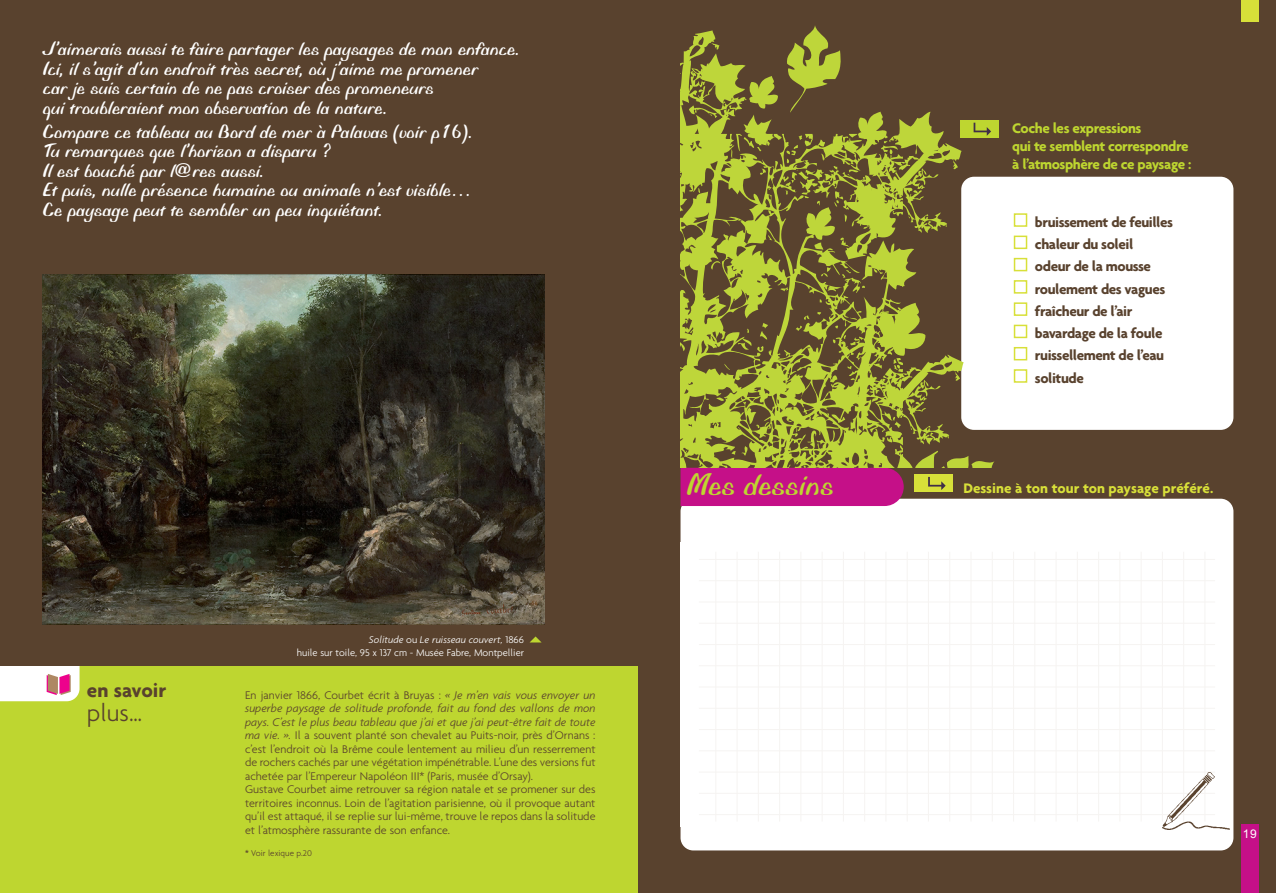
<style>
.page{position:relative;width:1276px;height:893px;background:#fff}
.page>*{position:absolute;margin:0;border:0;box-sizing:border-box;transform-origin:0 0}
.t1{font:33px "Biffo";color:#bed630}
.t2{font:300 25.5px "Agenda";color:#59422e}
.t3{font:700 21px "Agenda";color:#59422e}
.t4{font:20.25px/19.5px "Biffo";color:#fff}
.t5{font:700 15px/22.2px "Agenda";letter-spacing:-.03em;color:#59422e}
.t6{font:700 15px/18px "Agenda";letter-spacing:-.03em;color:#bed630}
.t7{font:700 15px "Agenda";color:#d8e039}
.t8{font:300 12px/13.5px "Agenda";color:#59422e}
.t9{font:12px "Arial";color:#fff}
.t10{font:300 10.5px/12.6px "Agenda";color:#fff;text-align:right}
.t11{font:300 9px "Agenda";color:#59422e}
.s1{font-style:italic}
.s2{font-weight:500}
</style>
<div class="page">
<div style="left:620px;top:0;width:656px;height:893px;background:#59422e"></div>
<div style="left:680px;top:499px;width:553px;height:351px;background:#fff;border-radius:13px"></div>
<div style="left:0;top:663px;width:638px;height:230px;background:#bed630"></div>
<svg style="left:0;top:666px;width:80px;height:35px;background:#f6e3e7"></svg>
<div style="left:0;top:0;width:638px;height:666px;background:#59422e"></div>
<div style="left:1242px;top:825px;width:17px;height:68px;background:#c51088"></div>
<img style="left:43px;top:274px;width:501px;height:351px">
<svg style="left:530px;top:636px;width:11px;height:6px"></svg>
<div style="left:1242px;top:0;width:17px;height:21px;background:#d8e039"></div>
<div style="left:961px;top:177px;width:272px;height:253px;background:#fff;border-radius:13px"></div>
<div style="left:1013px;top:369px;width:14px;height:14px;border:2px solid #d8e039"></div>
<div style="left:1013px;top:347px;width:14px;height:13px;border:2px solid #d8e039"></div>
<div style="left:1013px;top:325px;width:14px;height:13px;border:2px solid #d8e039"></div>
<div style="left:1013px;top:302px;width:14px;height:14px;border:2px solid #d8e039"></div>
<div style="left:1013px;top:280px;width:14px;height:14px;border:2px solid #d8e039"></div>
<div style="left:1013px;top:258px;width:14px;height:13px;border:2px solid #d8e039"></div>
<div style="left:1013px;top:236px;width:14px;height:13px;border:2px solid #d8e039"></div>
<div style="left:1013px;top:213px;width:14px;height:14px;border:2px solid #d8e039"></div>
<div style="left:960px;top:121px;width:38px;height:17px;background:#bed630"></div>
<svg style="left:973px;top:123px;width:18px;height:13px"></svg>
<hr style="left:699px;top:559px;width:516px;height:1px;background:#f6f4f2">
<hr style="left:699px;top:580px;width:516px;height:1px;background:#f6f4f2">
<hr style="left:699px;top:602px;width:516px;height:1px;background:#f6f4f2">
<hr style="left:699px;top:623px;width:516px;height:1px;background:#f6f4f2">
<hr style="left:699px;top:644px;width:516px;height:1px;background:#f6f4f2">
<hr style="left:699px;top:665px;width:516px;height:1px;background:#f6f4f2">
<hr style="left:699px;top:687px;width:516px;height:1px;background:#f6f4f2">
<hr style="left:699px;top:708px;width:516px;height:1px;background:#f6f4f2">
<hr style="left:699px;top:729px;width:516px;height:1px;background:#f6f4f2">
<hr style="left:699px;top:750px;width:516px;height:1px;background:#f6f4f2">
<hr style="left:699px;top:772px;width:516px;height:1px;background:#f6f4f2">
<hr style="left:699px;top:793px;width:516px;height:1px;background:#f6f4f2">
<hr style="left:699px;top:814px;width:516px;height:1px;background:#f6f4f2">
<hr style="left:715px;top:552px;width:1px;height:269px;background:#f6f4f2">
<hr style="left:736px;top:552px;width:1px;height:269px;background:#f6f4f2">
<hr style="left:758px;top:552px;width:1px;height:269px;background:#f6f4f2">
<hr style="left:779px;top:552px;width:1px;height:269px;background:#f6f4f2">
<hr style="left:800px;top:552px;width:1px;height:269px;background:#f6f4f2">
<hr style="left:822px;top:552px;width:1px;height:269px;background:#f6f4f2">
<hr style="left:843px;top:552px;width:1px;height:269px;background:#f6f4f2">
<hr style="left:864px;top:552px;width:1px;height:269px;background:#f6f4f2">
<hr style="left:885px;top:552px;width:1px;height:269px;background:#f6f4f2">
<hr style="left:907px;top:552px;width:1px;height:269px;background:#f6f4f2">
<hr style="left:928px;top:552px;width:1px;height:269px;background:#f6f4f2">
<hr style="left:949px;top:552px;width:1px;height:269px;background:#f6f4f2">
<hr style="left:970px;top:552px;width:1px;height:269px;background:#f6f4f2">
<hr style="left:992px;top:552px;width:1px;height:269px;background:#f6f4f2">
<hr style="left:1013px;top:552px;width:1px;height:269px;background:#f6f4f2">
<hr style="left:1034px;top:552px;width:1px;height:269px;background:#f6f4f2">
<hr style="left:1055px;top:552px;width:1px;height:269px;background:#f6f4f2">
<hr style="left:1077px;top:552px;width:1px;height:269px;background:#f6f4f2">
<hr style="left:1098px;top:552px;width:1px;height:269px;background:#f6f4f2">
<hr style="left:1119px;top:552px;width:1px;height:269px;background:#f6f4f2">
<hr style="left:1140px;top:552px;width:1px;height:269px;background:#f6f4f2">
<hr style="left:1162px;top:552px;width:1px;height:269px;background:#f6f4f2">
<hr style="left:1183px;top:552px;width:1px;height:269px;background:#f6f4f2">
<hr style="left:1204px;top:552px;width:1px;height:269px;background:#f6f4f2">
<img style="left:1162px;top:772px;width:67px;height:57px">
<svg style="left:680px;top:291px;width:208px;height:8px"></svg>
<svg style="left:680px;top:26px;width:281px;height:265px"></svg>
<svg style="left:680px;top:299px;width:314px;height:207px"></svg>
<h3 class="t4" style="left:43px;top:42px;width:478px">J’aimerais aussi te faire partager les paysages de mon enfance.<br>Ici, il s’agit d’un endroit très secret, où j’aime me promener<br>car je suis certain de ne pas croiser des promeneurs<br>qui troubleraient mon observation de la nature.</h3>
<h3 class="t4" style="left:43px;top:124px;width:431px">Compare ce tableau au Bord de mer à Palavas (voir p16).<br>Tu remarques que l’horizon a disparu ?<br>Il est bouché par l@res aussi.<br>Et puis, nulle présence humaine ou animale n’est visible… Ce paysage peut te sembler un peu inquiétant.</h3>
<h3 class="t3" style="left:87px;top:677px;width:81px">en savoir</h3>
<h2 class="t2" style="left:87px;top:697px;width:57px">plus…</h2>
<p class="t10" style="left:297px;top:633px;width:229px"><span class="s1">Solitude</span> ou <span class="s1">Le ruisseau couvert,</span> 1866<br>huile sur toile, 95 x 137 cm - Musée Fabre, Montpellier</p>
<p class="t8" style="left:245px;top:688px;width:352px">En janvier 1866, Courbet écrit à Bruyas : <span class="s1">« Je m’en vais vous envoyer un superbe paysage de solitude profonde, fait au fond des vallons de mon pays. C’est le plus beau tableau que j’ai et que j’ai peut-être fait de toute ma vie. ».</span> Il a souvent planté son chevalet au Puits-noir, près d’Ornans : c’est l’endroit où la Brême coule lentement au milieu d’un resserrement de rochers cachés par une végétation impénétrable. L’une des versions fut achetée par l’Empereur Napoléon III* (Paris, musée d’Orsay).<br>Gustave Courbet aime retrouver sa région natale et se promener sur des territoires inconnus. Loin de l’agitation parisienne, où il provoque autant qu’il est attaqué, il se replie sur lui-même, trouve le repos dans la solitude et l’atmosphère rassurante de son enfance.</p>
<p class="t11" style="left:245px;top:847px;width:68px"><span class="s2">*</span> Voir lexique p.20</p>
<p class="t6" style="left:1012px;top:118px;width:181px">Coche les expressions<br>qui te semblent correspondre à l’atmosphère de ce paysage :</p>
<p class="t5" style="left:1035px;top:211px;width:140px">bruissement de feuilles chaleur du soleil<br>odeur de la mousse roulement des vagues fraîcheur de l’air bavardage de la foule ruissellement de l’eau solitude</p>
<h1 class="t1" style="left:686px;top:473px;width:148px">Mes dessins</h1>
<p class="t7" style="left:963px;top:479px;width:251px">Dessine à ton tour ton paysage préféré.</p>
<p class="t9" style="left:1242px;top:827px;width:16px">19</p>
</div>
